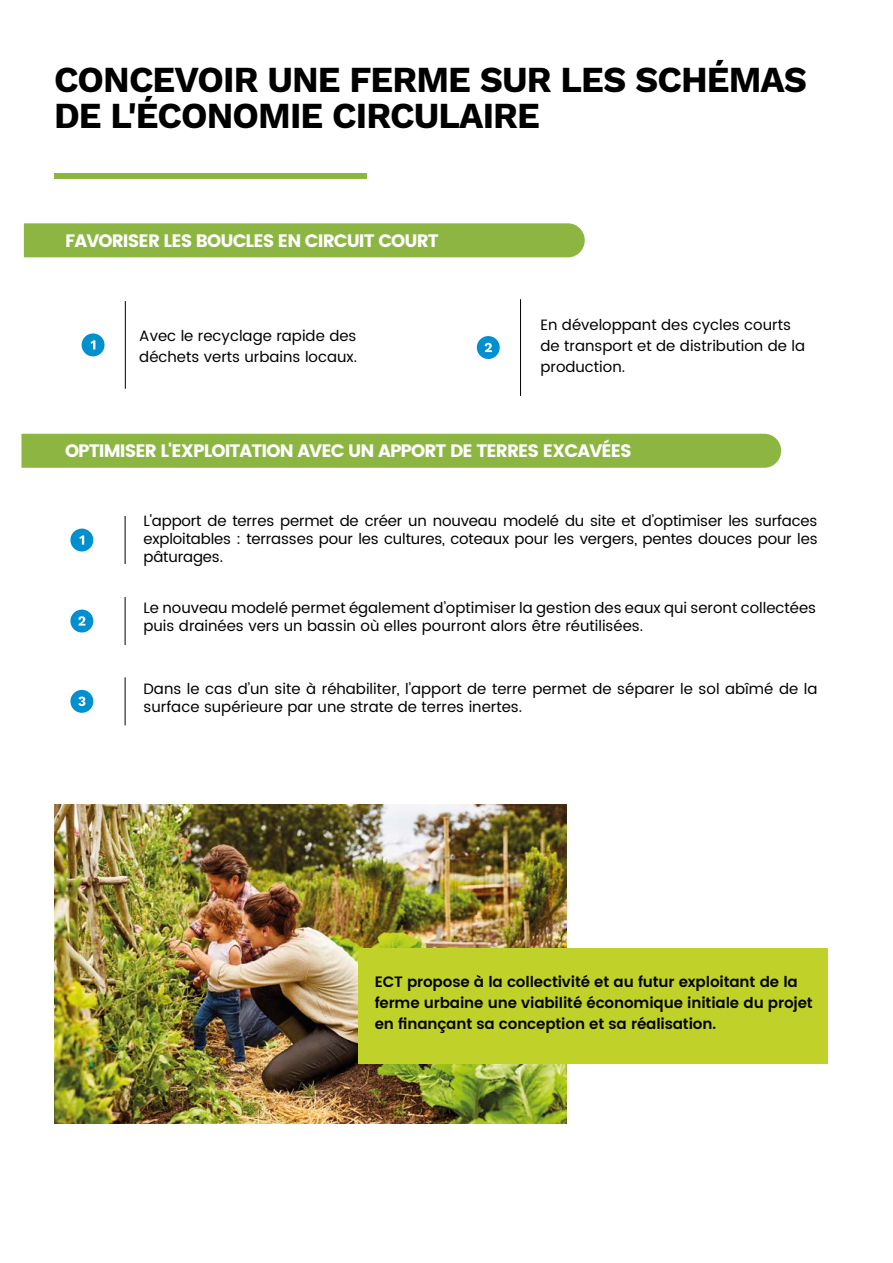
<style>
.page{position:relative;width:893px;height:1263px;background:#fff}
.page>*{position:absolute;margin:0;border:0;box-sizing:border-box;transform-origin:0 0}
.t1{font:700 36px/36px "Work Sans";letter-spacing:-.025em;color:#000}
.t2{font:18px "Poppins";letter-spacing:-.05em;color:#fff}
.t3{font:15px/18px "Poppins";color:#000}
.t4{font:600 15px/21px "Poppins";letter-spacing:-.01em;color:#020203}
</style>
<div class="page">
<img style="left:54px;top:805px;width:512px;height:319px">
<div style="left:54px;top:173px;width:312px;height:6px;background:#8cb641"></div>
<div style="left:21px;top:434px;width:760px;height:34px;background:#8cb641"></div>
<div style="left:24px;top:223px;width:561px;height:34px;background:#8cb641"></div>
<hr style="left:125px;top:677px;width:1px;height:48px;background:#000">
<div style="left:70px;top:529px;width:23px;height:22px;background:#008fcf;border-radius:50%"></div>
<svg style="left:80px;top:535px;width:4px;height:10px"></svg>
<div style="left:70px;top:610px;width:23px;height:22px;background:#008fcf;border-radius:50%"></div>
<svg style="left:78px;top:616px;width:7px;height:10px"></svg>
<div style="left:70px;top:690px;width:23px;height:23px;background:#008fcf;border-radius:50%"></div>
<svg style="left:78px;top:697px;width:7px;height:9px"></svg>
<hr style="left:125px;top:301px;width:1px;height:88px;background:#000">
<hr style="left:520px;top:299px;width:1px;height:97px;background:#000">
<div style="left:82px;top:333px;width:23px;height:23px;background:#008fcf;border-radius:50%"></div>
<svg style="left:91px;top:340px;width:4px;height:9px"></svg>
<div style="left:477px;top:336px;width:23px;height:23px;background:#008fcf;border-radius:50%"></div>
<svg style="left:485px;top:343px;width:7px;height:9px"></svg>
<hr style="left:125px;top:597px;width:1px;height:48px;background:#000">
<hr style="left:125px;top:516px;width:1px;height:48px;background:#000">
<div style="left:358px;top:948px;width:470px;height:116px;background:#c0d129"></div>
<h1 class="t1" style="left:54px;top:64px;width:755px">CONCEVOIR UNE FERME SUR LES SCHÉMAS<br>DE L'ÉCONOMIE CIRCULAIRE</h1>
<p class="t2" style="left:65px;top:230px;width:375px">FAVORISER LES BOUCLES EN CIRCUIT COURT</p>
<p class="t3" style="left:139px;top:326px;width:219px;line-height:21px">Avec le recyclage rapide des déchets verts urbains locaux.</p>
<p class="t3" style="left:540px;top:315px;width:266px;line-height:21px">En développant des cycles courts de transport et de distribution de la production.</p>
<p class="t2" style="left:65px;top:440px;width:568px">OPTIMISER L'EXPLOITATION AVEC UN APPORT DE TERRES EXCAVÉES</p>
<p class="t3" style="left:144px;top:513px;width:676px;text-align:justify">L'apport de terres permet de créer un nouveau modelé du site et d’optimiser les surfaces exploitables : terrasses pour les cultures, coteaux pour les vergers, pentes douces pour les pâturages.</p>
<p class="t3" style="left:144px;top:599px;width:674px">Le nouveau modelé permet également d’optimiser la gestion des eaux qui seront collectées puis drainées vers un bassin où elles pourront alors être réutilisées.</p>
<p class="t3" style="left:144px;top:680px;width:675px">Dans le cas d’un site à réhabiliter, l’apport de terre permet de séparer le sol abîmé de la surface supérieure par une strate de terres inertes.</p>
<p class="t4" style="left:375px;top:972px;width:440px">ECT propose à la collectivité et au futur exploitant de la ferme urbaine une viabilité économique initiale du projet en finançant sa conception et sa réalisation.</p>
</div>
